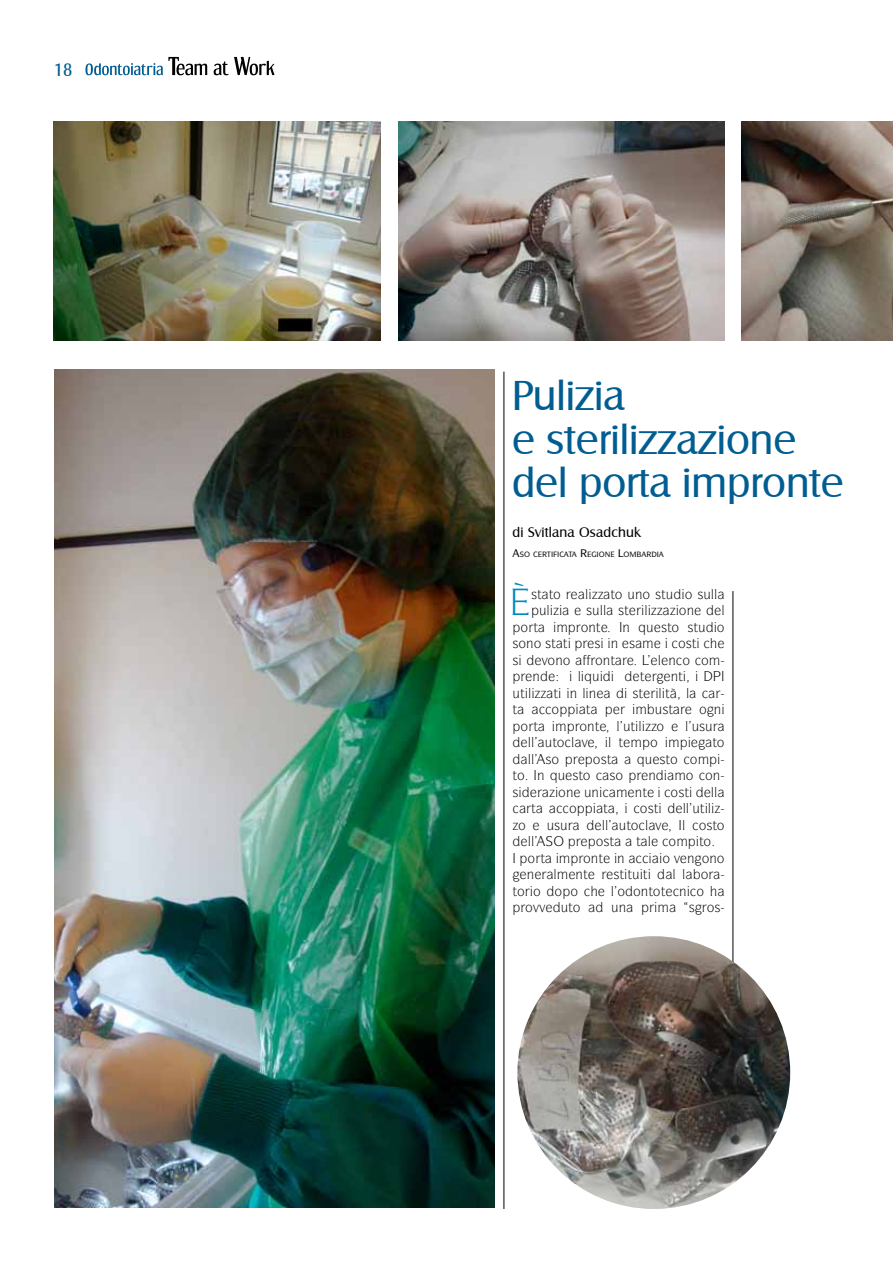
<style>
.page{position:relative;width:893px;height:1263px;background:#fff}
.page>*{position:absolute;margin:0;border:0;box-sizing:border-box;transform-origin:0 0}
.t1{font:40.5px/43.5px "Salzburg";color:#005d92}
.t2{font:17.55px "Salzburg";color:#005d92}
.t3{font:13.5px "Itc Symbol";color:#000}
.t4{font:13.5px "Salzburg";letter-spacing:.02em;color:#000}
</style>
<div class="page">
<svg style="left:85px;top:57px;width:189px;height:18px"></svg>
<hr style="left:733px;top:591px;width:1px;height:458px;background:#000">
<hr style="left:504px;top:372px;width:1px;height:837px;background:#000">
<img style="left:54px;top:370px;width:441px;height:838px">
<img style="left:53px;top:121px;width:327px;height:220px">
<img style="left:398px;top:121px;width:327px;height:220px">
<img style="left:741px;top:121px;width:152px;height:220px">
<img style="left:517px;top:936px;width:273px;height:273px;border-radius:136px">
<p class="t2" style="left:54px;top:59px;width:20px">18</p>
<h1 class="t1" style="left:512px;top:374px;width:333px">Pulizia<br>e sterilizzazione del porta impronte</h1>
<p class="t4" style="left:513px;top:524px;width:130px">di Svitlana Osadchuk</p>
<p class="t3" style="left:531px;top:585px;width:31px">▲▼ ▼□</p>
<p class="t3" style="left:585px;top:585px;width:134px">● ▼□ ◆■□ ▲▼◆ □ ▲◆●●</p>
<p class="t3" style="left:586px;top:602px;width:63px">▲◆●● ▲▼ ●</p>
<p class="t3" style="left:721px;top:602px;width:5px">●</p>
<p class="t3" style="left:581px;top:618px;width:22px">□■▼</p>
<p class="t3" style="left:623px;top:618px;width:104px">■ ❑◆ ▲▼□ ▲▼◆ □</p>
<p class="t3" style="left:513px;top:635px;width:57px">▲□■□ ▲▼ ▼</p>
<p class="t3" style="left:595px;top:635px;width:42px">▲ ■ ▲</p>
<p class="t3" style="left:678px;top:635px;width:20px">□▲▼</p>
<p class="t3" style="left:513px;top:651px;width:60px">▲ ❖□■□</p>
<p class="t3" style="left:595px;top:651px;width:22px">□■▼</p>
<p class="t3" style="left:658px;top:651px;width:53px">●■□ □</p>
<p class="t3" style="left:533px;top:668px;width:9px">■</p>
<p class="t3" style="left:578px;top:668px;width:24px">●❑◆</p>
<p class="t3" style="left:640px;top:668px;width:45px">▼ ■▼</p>
<p class="t3" style="left:513px;top:684px;width:20px">◆▼●</p>
<p class="t3" style="left:553px;top:684px;width:45px">▼ ■ ●■</p>
<p class="t3" style="left:632px;top:684px;width:58px">▲▼ ●▼→ ●</p>
<p class="t3" style="left:655px;top:701px;width:20px">◆▲▼</p>
<p class="t3" style="left:579px;top:717px;width:22px">□■▼</p>
<p class="t3" style="left:616px;top:717px;width:49px">●◆▼● □</p>
<p class="t3" style="left:685px;top:717px;width:29px">● ◆▲◆</p>
<p class="t3" style="left:528px;top:734px;width:61px">●● ◆▼□ ● ❖</p>
<p class="t3" style="left:528px;top:750px;width:33px">●● ▲□</p>
<p class="t3" style="left:593px;top:750px;width:20px">□▲▼</p>
<p class="t3" style="left:637px;top:750px;width:62px">❑◆ ▲▼□ □</p>
<p class="t3" style="left:513px;top:767px;width:80px">▼□ ■ ❑◆ ▲▼□</p>
<p class="t3" style="left:648px;top:767px;width:74px">■ □ □■</p>
<p class="t3" style="left:558px;top:783px;width:42px">□■ ◆■</p>
<p class="t3" style="left:671px;top:783px;width:20px">□▲▼</p>
<p class="t3" style="left:640px;top:800px;width:20px">□▲▼</p>
<p class="t3" style="left:683px;top:800px;width:30px">●●◆▼●</p>
<p class="t3" style="left:518px;top:816px;width:51px">□ ◆▲◆</p>
<p class="t3" style="left:602px;top:816px;width:61px">●● ◆▼□ ● ❖</p>
<p class="t3" style="left:682px;top:816px;width:44px">● □▲▼□</p>
<p class="t3" style="left:596px;top:833px;width:20px">□▲▼</p>
<p class="t3" style="left:669px;top:833px;width:44px">□ ▼□</p>
<p class="t3" style="left:583px;top:849px;width:43px">□■▼ ■</p>
<p class="t3" style="left:662px;top:849px;width:64px">□ ❖ ■ □■□</p>
<p class="t3" style="left:613px;top:866px;width:36px">▲▼▼◆▼</p>
<p class="t3" style="left:673px;top:866px;width:37px">● ● □</p>
<p class="t3" style="left:513px;top:882px;width:67px">▼□□ □□</p>
<p class="t3" style="left:611px;top:882px;width:95px">●□ □■▼□▼ ■ □</p>
<p class="t3" style="left:525px;top:899px;width:57px">□❖❖ ◆▼□</p>
<p class="t3" style="left:689px;top:899px;width:33px">▲ □▲</p>
</div>
